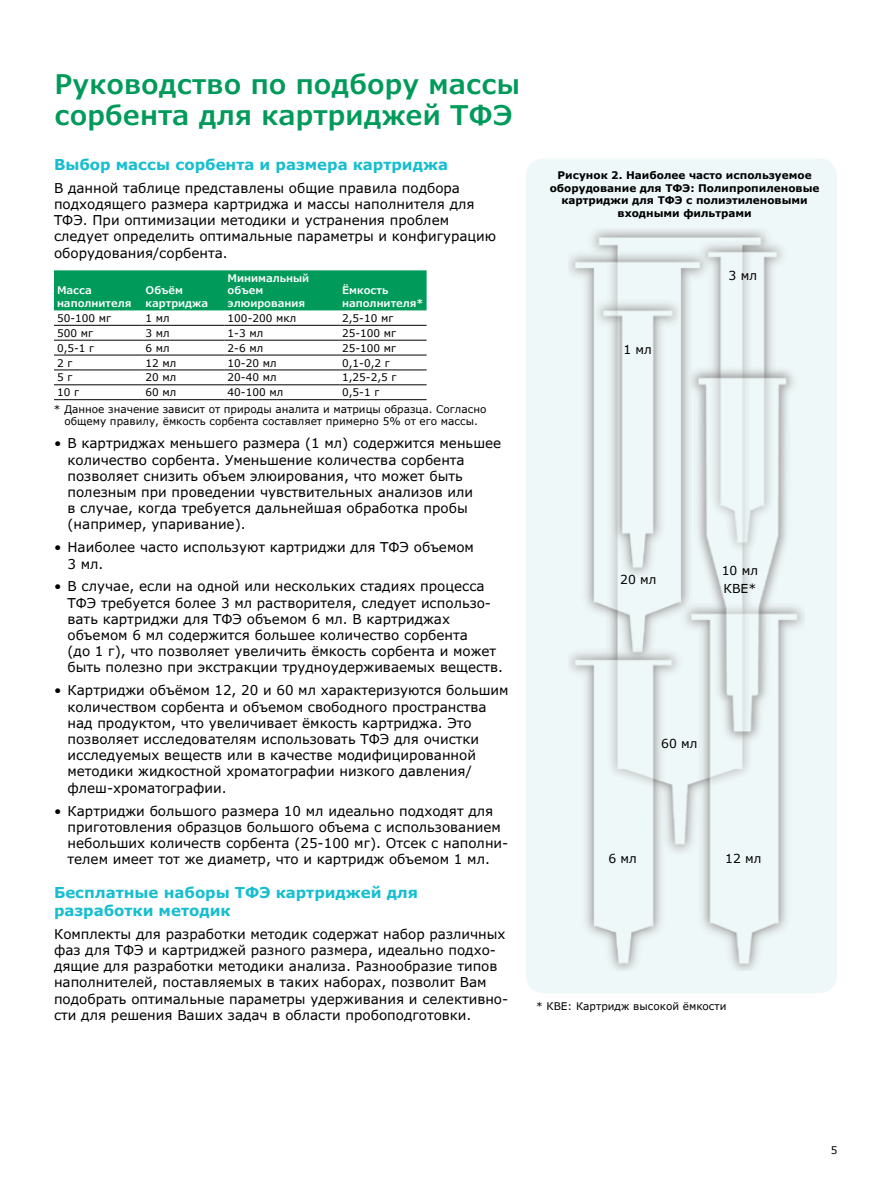
<style>
.page{position:relative;width:891px;height:1188px;background:#fff}
.page>*{position:absolute;margin:0;border:0;box-sizing:border-box;transform-origin:0 0}
.t1{font:600 27px/31.5px "Verdana Pro";color:#009a5a}
.t2{font:700 15px/18px "Verdana Pro";color:#16becf}
.t3{font:13.5px/16.2px "Verdana Pro";color:#000}
.t4{font:12.3px/17.4px "Verdana Pro";color:#000}
.t5{font:10.5px/17.1px "Verdana Pro";color:#000}
.t6{font:700 10.5px/12.6px "Verdana Pro";color:#000;text-align:center}
.t7{font:600 10.5px/12.6px "Verdana Pro";color:#fff}
</style>
<div class="page">
<div style="left:54px;top:270px;width:373px;height:40px;background:#009a5a"></div>
<hr style="left:54px;top:399px;width:89px;height:1px;background:#000">
<hr style="left:143px;top:399px;width:82px;height:1px;background:#000">
<hr style="left:225px;top:399px;width:114px;height:1px;background:#000">
<hr style="left:339px;top:399px;width:88px;height:1px;background:#000">
<hr style="left:54px;top:325px;width:89px;height:1px;background:#000">
<hr style="left:143px;top:325px;width:82px;height:1px;background:#000">
<hr style="left:225px;top:325px;width:114px;height:1px;background:#000">
<hr style="left:339px;top:325px;width:88px;height:1px;background:#000">
<hr style="left:54px;top:340px;width:89px;height:1px;background:#000">
<hr style="left:143px;top:340px;width:82px;height:1px;background:#000">
<hr style="left:225px;top:340px;width:114px;height:1px;background:#000">
<hr style="left:339px;top:340px;width:88px;height:1px;background:#000">
<hr style="left:54px;top:355px;width:89px;height:1px;background:#000">
<hr style="left:143px;top:355px;width:82px;height:1px;background:#000">
<hr style="left:225px;top:355px;width:114px;height:1px;background:#000">
<hr style="left:339px;top:355px;width:88px;height:1px;background:#000">
<hr style="left:54px;top:370px;width:89px;height:1px;background:#000">
<hr style="left:143px;top:370px;width:82px;height:1px;background:#000">
<hr style="left:225px;top:370px;width:114px;height:1px;background:#000">
<hr style="left:339px;top:370px;width:88px;height:1px;background:#000">
<hr style="left:54px;top:384px;width:89px;height:1px;background:#000">
<hr style="left:143px;top:384px;width:82px;height:1px;background:#000">
<hr style="left:225px;top:384px;width:114px;height:1px;background:#000">
<hr style="left:339px;top:384px;width:88px;height:1px;background:#000">
<div style="left:526px;top:158px;width:311px;height:835px;background:#eff8f9;border-radius:18px"></div>
<img style="left:569px;top:229px;width:235px;height:741px">
<h1 class="t1" style="left:55px;top:69px;width:467px">Руководство по подбору массы сорбента для картриджей ТФЭ</h1>
<p class="t2" style="left:54px;top:156px;width:396px">Выбор массы сорбента и размера картриджа</p>
<p class="t3" style="left:54px;top:180px;width:444px">В данной таблице представлены общие правила подбора подходящего размера картриджа и массы наполнителя для ТФЭ. При оптимизации методики и устранения проблем следует определить оптимальные параметры и конфигурацию оборудования/сорбента.</p>
<p class="t7" style="left:57px;top:284px;width:76px">Масса наполнителя</p>
<p class="t7" style="left:146px;top:284px;width:64px">Объём картриджа</p>
<p class="t7" style="left:228px;top:272px;width:83px">Минимальный объем элюирования</p>
<p class="t7" style="left:342px;top:284px;width:83px">Ёмкость наполнителя*</p>
<p class="t5" style="left:57px;top:310px;width:56px">50-100 мг</p>
<p class="t5" style="left:146px;top:310px;width:26px">1 мл</p>
<p class="t5" style="left:228px;top:310px;width:70px">100-200 мкл</p>
<p class="t5" style="left:342px;top:310px;width:53px">2,5-10 мг</p>
<p class="t5" style="left:57px;top:325px;width:37px">500 мг</p>
<p class="t5" style="left:146px;top:325px;width:26px">3 мл</p>
<p class="t5" style="left:228px;top:325px;width:37px">1-3 мл</p>
<p class="t5" style="left:342px;top:325px;width:56px">25-100 мг</p>
<p class="t5" style="left:57px;top:339px;width:39px">0,5-1 г</p>
<p class="t5" style="left:146px;top:339px;width:26px">6 мл</p>
<p class="t5" style="left:228px;top:339px;width:37px">2-6 мл</p>
<p class="t5" style="left:342px;top:339px;width:56px">25-100 мг</p>
<p class="t5" style="left:57px;top:354px;width:17px">2 г</p>
<p class="t5" style="left:146px;top:354px;width:32px">12 мл</p>
<p class="t5" style="left:228px;top:354px;width:51px">10-20 мл</p>
<p class="t5" style="left:342px;top:354px;width:49px">0,1-0,2 г</p>
<p class="t5" style="left:57px;top:369px;width:17px">5 г</p>
<p class="t5" style="left:146px;top:369px;width:32px">20 мл</p>
<p class="t5" style="left:228px;top:369px;width:51px">20-40 мл</p>
<p class="t5" style="left:342px;top:369px;width:56px">1,25-2,5 г</p>
<p class="t5" style="left:57px;top:384px;width:23px">10 г</p>
<p class="t5" style="left:146px;top:384px;width:32px">60 мл</p>
<p class="t5" style="left:228px;top:384px;width:57px">40-100 мл</p>
<p class="t5" style="left:54px;top:384px;width:434px;text-indent:288px">0,5-1 г<br>* Данное значение зависит от природы аналита и матрицы образца. Согласно</p>
<p class="t5" style="left:64px;top:413px;width:415px">общему правилу, ёмкость сорбента составляет примерно 5% от его массы.</p>
<p class="t3" style="left:68px;top:436px;width:435px;text-indent:-14px">• В картриджах меньшего размера (1 мл) содержится меньшее количество сорбента. Уменьшение количества сорбента позволяет снизить объем элюирования, что может быть полезным при проведении чувствительных анализов или<br>в случае, когда требуется дальнейшая обработка пробы (например, упаривание).</p>
<p class="t3" style="left:68px;top:540px;width:408px;text-indent:-14px">• Наиболее часто используют картриджи для ТФЭ объемом<br>3 мл.</p>
<p class="t3" style="left:68px;top:579px;width:437px;text-indent:-14px">• В случае, если на одной или нескольких стадиях процесса ТФЭ требуется более 3 мл растворителя, следует использо&shy;вать картриджи для ТФЭ объемом 6 мл. В картриджах объемом 6 мл содержится большее количество сорбента<br>(до 1 г), что позволяет увеличить ёмкость сорбента и может быть полезно при экстракции трудноудерживаемых веществ.</p>
<p class="t3" style="left:68px;top:683px;width:443px;text-indent:-14px">• Картриджи объёмом 12, 20 и 60 мл характеризуются большим количеством сорбента и объемом свободного пространства над продуктом, что увеличивает ёмкость картриджа. Это позволяет исследователям использовать ТФЭ для очистки исследуемых веществ или в качестве модифицированной методики жидкостной хроматографии низкого давления/ флеш-хроматографии.</p>
<p class="t3" style="left:68px;top:803px;width:442px;text-indent:-14px">• Картриджи большого размера 10 мл идеально подходят для приготовления образцов большого объема с использованием небольших количеств сорбента (25-100 мг). Отсек с наполни&shy;телем имеет тот же диаметр, что и картридж объемом 1 мл.</p>
<p class="t2" style="left:54px;top:884px;width:366px">Бесплатные наборы ТФЭ картриджей для разработки методик</p>
<p class="t3" style="left:54px;top:926px;width:456px">Комплекты для разработки методик содержат набор различных фаз для ТФЭ и картриджей разного размера, идеально подхо&shy;дящие для разработки методики анализа. Разнообразие типов наполнителей, поставляемых в таких наборах, позволит Вам подобрать оптимальные параметры удерживания и селективно&shy;сти для решения Ваших задач в области пробоподготовки.</p>
<p class="t6" style="left:550px;top:169px;width:271px">Рисунок 2. Наиболее часто используемое оборудование для ТФЭ: Полипропиленовые картриджи для ТФЭ с полиэтиленовыми входными фильтрами</p>
<p class="t4" style="left:623px;top:341px;width:30px">1 мл</p>
<p class="t4" style="left:729px;top:267px;width:30px">3 мл</p>
<p class="t4" style="left:620px;top:571px;width:38px">20 мл</p>
<p class="t4" style="left:722px;top:562px;width:38px">10 мл<br>КВЕ*</p>
<p class="t4" style="left:661px;top:735px;width:38px">60 мл</p>
<p class="t4" style="left:608px;top:850px;width:30px">6 мл</p>
<p class="t4" style="left:725px;top:850px;width:38px">12 мл</p>
<p class="t5" style="left:536px;top:998px;width:192px">* КВЕ: Картридж высокой ёмкости</p>
<p class="t5" style="left:831px;top:1142px;width:8px">5</p>
</div>
